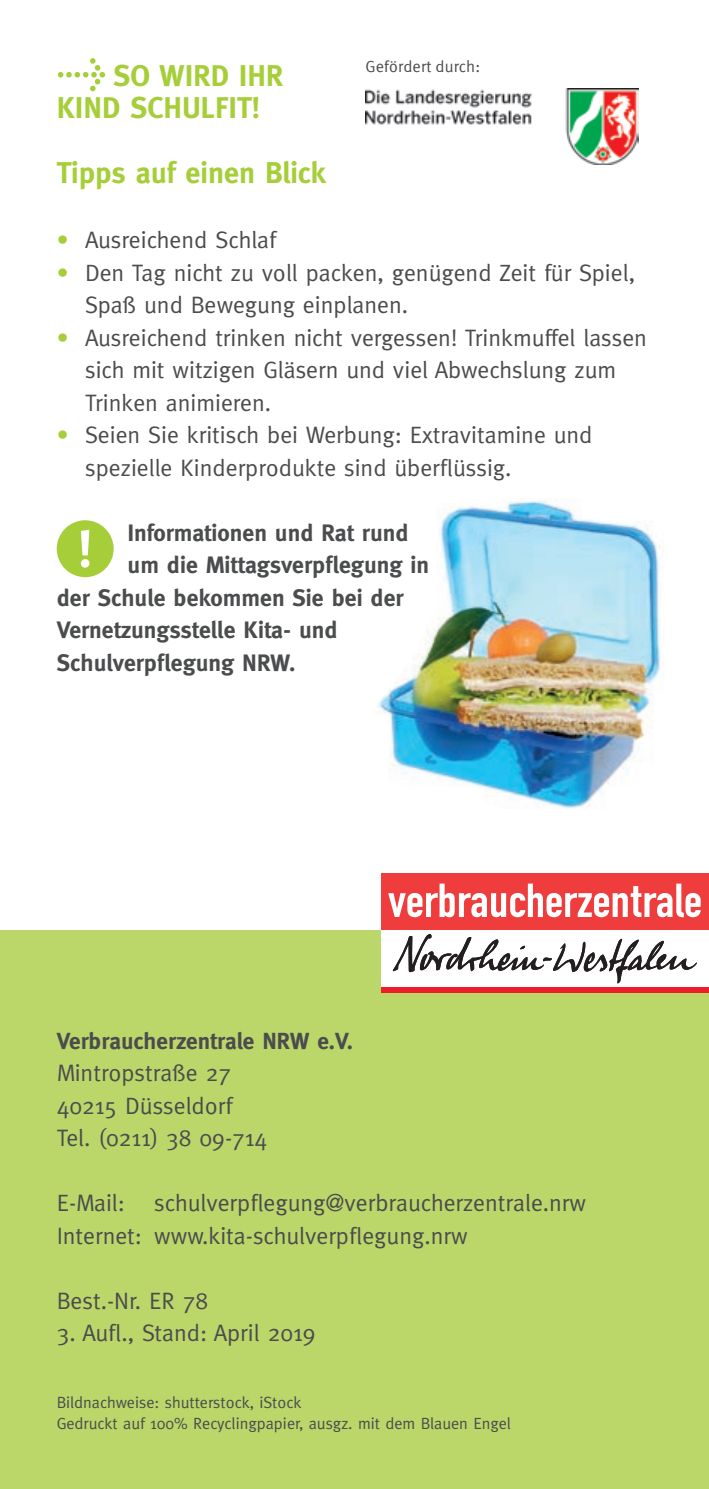
<style>
.page{position:relative;width:709px;height:1489px;background:#fff}
.page>*{position:absolute;margin:0;border:0;box-sizing:border-box;transform-origin:0 0}
.t1{font:700 30px/32.5px "Meta";color:#a6ce39}
.t2{font:23.75px/32.5px "Meta";color:#4b4c4d}
.t3{font:700 23.75px "Meta";color:#4b4c4d}
.t4{font:700 23.25px "Meta";color:#4b4c4d}
.t5{font:16.25px/21.2px "Meta";color:#4b4c4d}
.t6{font:16.25px "Meta Normal";letter-spacing:.01em;color:#4b4c4d}
.s1{font-family:"Meta Normal Italic Expert";font-weight:400;font-size:57.5px}
.s2{color:#a6ce39}
</style>
<div class="page">
<div style="left:0;top:930px;width:709px;height:558px;background:#bbd76a"></div>
<div style="left:381px;top:873px;width:327px;height:57px;background:#ee3d3c"></div>
<svg style="left:388px;top:883px;width:312px;height:34px"></svg>
<div style="left:381px;top:930px;width:328px;height:56px;background:#fff"></div>
<div style="left:381px;top:986px;width:328px;height:6px;background:#ee1c28"></div>
<svg style="left:393px;top:934px;width:304px;height:49px"></svg>
<img style="left:365px;top:88px;width:273px;height:76px">
<img style="left:377px;top:499px;width:287px;height:310px">
<svg style="left:57px;top:520px;width:57px;height:57px"></svg>
<p class="t1" style="left:57px;top:59px;width:228px"><span class="s1">t</span> SO WIRD IHR<br>KIND SCHULFIT!</p>
<p class="t1" style="left:57px;top:156px;width:271px">Tipps auf einen Blick</p>
<p class="t6" style="left:365px;top:57px;width:116px">Gefördert durch:</p>
<p class="t2" style="left:57px;top:223px;width:222px"><span class="s2">•</span> Ausreichend Schlaf</p>
<p class="t2" style="left:85px;top:256px;width:551px;text-indent:-28px"><span class="s2">•</span> Den Tag nicht zu voll packen, genügend Zeit für Spiel,<br>Spaß und Bewegung einplanen.</p>
<p class="t2" style="left:85px;top:321px;width:563px;text-indent:-28px"><span class="s2">•</span> Ausreichend trinken nicht vergessen! Trinkmuffel lassen sich mit witzigen Gläsern und viel Abwechslung zum<br>Trinken animieren.</p>
<p class="t2" style="left:85px;top:418px;width:509px;text-indent:-28px"><span class="s2">•</span> Seien Sie kritisch bei Werbung: Extravitamine und spezielle Kinderprodukte sind überflüssig.</p>
<p class="t3" style="left:128px;top:518px;width:283px">Informationen und Rat rund</p>
<p class="t3" style="left:128px;top:551px;width:303px">um die Mittagsverpflegung in</p>
<p class="t3" style="left:57px;top:583px;width:348px">der Schule bekommen Sie bei der</p>
<p class="t3" style="left:57px;top:616px;width:282px">Vernetzungsstelle Kita- und</p>
<p class="t3" style="left:57px;top:648px;width:240px">Schulverpflegung NRW.</p>
<p class="t4" style="left:57px;top:1027px;width:298px">Verbraucherzentrale NRW e.V.</p>
<p class="t2" style="left:57px;top:1056px;width:212px">Mintropstraße 27<br>40215 Düsseldorf<br>Tel. (0211) 38 09-714</p>
<p class="t2" style="left:57px;top:1186px;width:531px">E-Mail: schulverpflegung@verbraucherzentrale.nrw<br>Internet: www.kita-schulverpflegung.nrw</p>
<p class="t2" style="left:57px;top:1283px;width:153px">Best.-Nr. ER 78</p>
<p class="t2" style="left:57px;top:1316px;width:260px">3. Aufl., Stand: April 2019</p>
<p class="t5" style="left:57px;top:1391px;width:456px">Bildnachweise: shutterstock, iStock<br>Gedruckt auf 100% Recyclingpapier, ausgz. mit dem Blauen Engel</p>
</div>
